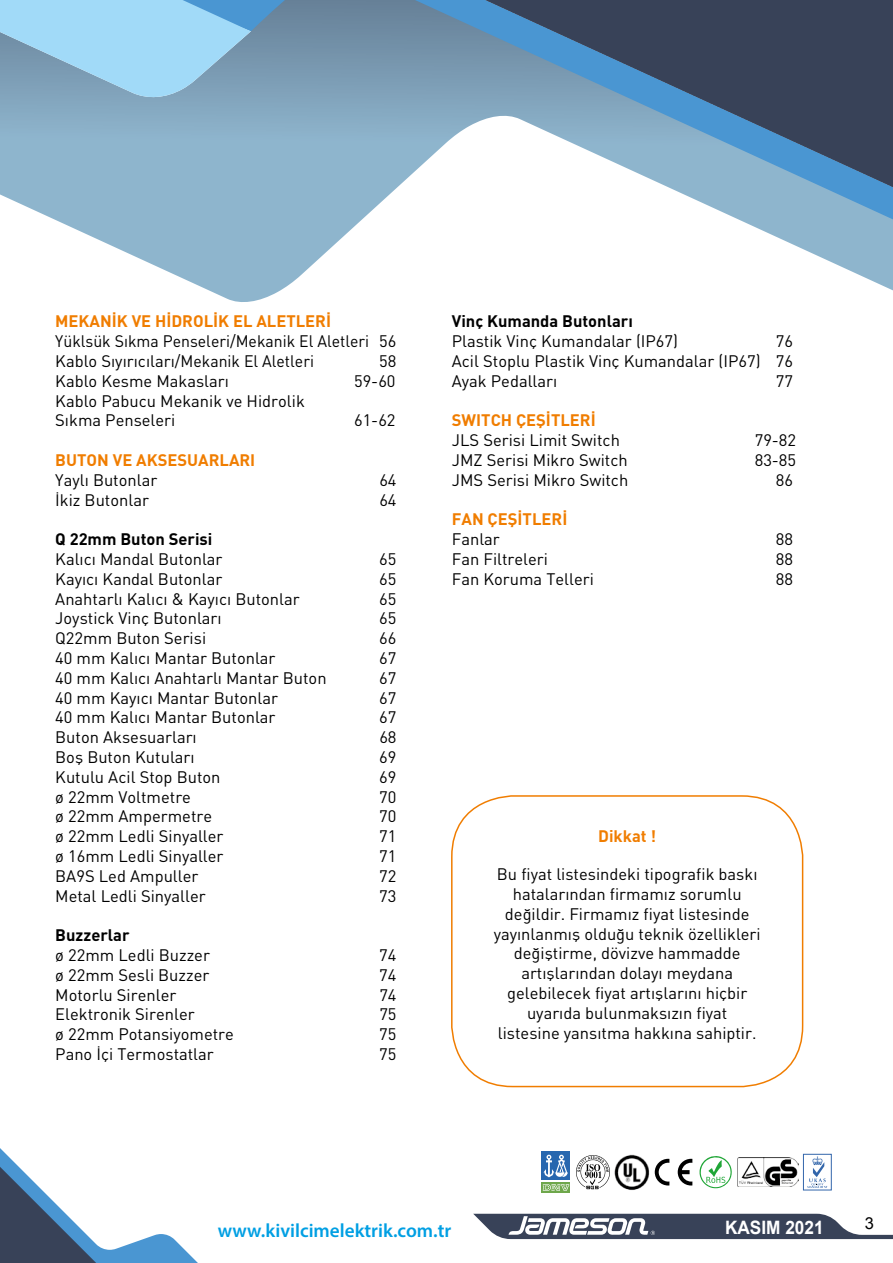
<style>
.page{position:relative;width:893px;height:1263px;background:#fff}
.page>*{position:absolute;margin:0;border:0;box-sizing:border-box;transform-origin:0 0}
.t1{font:600 19.2px "Myriad Pro";color:#009fe3}
.t2{font:700 18.45px "Arial";color:#fff;scale:.93 1}
.t3{font:16.5px/19.8px "DINT";color:#000}
.t4{font:16.5px "DINT Bold";color:#f07d00}
.t5{font:16.5px/19.8px "DINT";color:#000;scale:.96 1}
.t6{font:16.5px "DINT Bold";color:#000}
.t7{font:16.5px "Arial";color:#000}
</style>
<div class="page">
<svg style="left:807px;top:1156px;width:20px;height:32px"></svg>
<div style="left:803px;top:1154px;width:29px;height:36px;border:1px solid #3366ab"></div>
<div style="left:542px;top:1182px;width:28px;height:10px;background:#6ea74b"></div>
<div style="left:542px;top:1152px;width:28px;height:28px;background:#2767af"></div>
<svg style="left:543px;top:1155px;width:26px;height:36px"></svg>
<svg style="left:576px;top:1155px;width:34px;height:34px"></svg>
<img style="left:614px;top:1154px;width:36px;height:36px;border-radius:18px">
<svg style="left:655px;top:1159px;width:14px;height:26px"></svg>
<svg style="left:678px;top:1159px;width:14px;height:26px"></svg>
<svg style="left:700px;top:1156px;width:32px;height:32px"></svg>
<img style="left:737px;top:1158px;width:61px;height:28px">
<svg style="left:473px;top:1214px;width:420px;height:25px"></svg>
<svg style="left:0;top:0;width:893px;height:302px"></svg>
<svg style="left:0;top:0;width:251px;height:100px;background:#92c4e1"></svg>
<svg style="left:458px;top:0;width:194px;height:193px"></svg>
<svg style="left:468px;top:0;width:425px;height:191px;background:#66809a"></svg>
<svg style="left:0;top:1148px;width:198px;height:115px"></svg>
<div style="left:451px;top:795px;width:352px;height:292px;border:2px solid #f07d00;border-radius:61px"></div>
<p class="t4" style="left:55px;top:311px;width:277px">MEKANİK VE HİDROLİK EL ALETLERİ</p>
<p class="t5" style="left:55px;top:331px;width:357px">Yüklsük Sıkma Penseleri/Mekanik El Aletleri 56<br>Kablo Sıyırıcıları/Mekanik El Aletleri</p>
<p class="t3" style="left:379px;top:351px;width:19px">58</p>
<p class="t3" style="left:55px;top:371px;width:175px">Kablo Kesme Makasları</p>
<p class="t3" style="left:354px;top:371px;width:43px">59-60</p>
<p class="t3" style="left:55px;top:390px;width:251px">Kablo Pabucu Mekanik ve Hidrolik<br>Sıkma Penseleri</p>
<p class="t3" style="left:354px;top:410px;width:43px">61-62</p>
<p class="t4" style="left:55px;top:449px;width:202px">BUTON VE AKSESUARLARI</p>
<p class="t3" style="left:55px;top:470px;width:104px">Yaylı Butonlar</p>
<p class="t3" style="left:379px;top:470px;width:19px">64</p>
<p class="t3" style="left:55px;top:489px;width:95px">İkiz Butonlar</p>
<p class="t3" style="left:379px;top:489px;width:19px">64</p>
<p class="t6" style="left:55px;top:528px;width:159px">Q 22mm Buton Serisi</p>
<p class="t3" style="left:55px;top:549px;width:169px">Kalıcı Mandal Butonlar</p>
<p class="t3" style="left:379px;top:549px;width:19px">65</p>
<p class="t3" style="left:55px;top:569px;width:168px">Kayıcı Kandal Butonlar</p>
<p class="t3" style="left:379px;top:569px;width:19px">65</p>
<p class="t3" style="left:55px;top:588px;width:246px">Anahtarlı Kalıcı &amp; Kayıcı Butonlar</p>
<p class="t3" style="left:379px;top:588px;width:19px">65</p>
<p class="t3" style="left:55px;top:608px;width:168px">Joystick Vinç Butonları</p>
<p class="t3" style="left:379px;top:608px;width:19px">65</p>
<p class="t3" style="left:55px;top:628px;width:152px">Q22mm Buton Serisi</p>
<p class="t3" style="left:379px;top:628px;width:19px">66</p>
<p class="t3" style="left:55px;top:648px;width:222px">40 mm Kalıcı Mantar Butonlar</p>
<p class="t3" style="left:379px;top:648px;width:19px">67</p>
<p class="t3" style="left:55px;top:668px;width:273px">40 mm Kalıcı Anahtarlı Mantar Buton</p>
<p class="t3" style="left:379px;top:668px;width:19px">67</p>
<p class="t3" style="left:55px;top:687px;width:224px">40 mm Kayıcı Mantar Butonlar</p>
<p class="t3" style="left:379px;top:687px;width:19px">67</p>
<p class="t3" style="left:55px;top:707px;width:222px">40 mm Kalıcı Mantar Butonlar</p>
<p class="t3" style="left:379px;top:707px;width:19px">67</p>
<p class="t3" style="left:55px;top:727px;width:143px">Buton Aksesuarları</p>
<p class="t3" style="left:379px;top:727px;width:19px">68</p>
<p class="t3" style="left:55px;top:747px;width:141px">Boş Buton Kutuları</p>
<p class="t3" style="left:379px;top:747px;width:19px">69</p>
<p class="t3" style="left:55px;top:767px;width:167px">Kutulu Acil Stop Buton</p>
<p class="t3" style="left:379px;top:767px;width:19px">69</p>
<p class="t3" style="left:55px;top:786px;width:137px">ø 22mm Voltmetre</p>
<p class="t3" style="left:379px;top:786px;width:19px">70</p>
<p class="t3" style="left:55px;top:806px;width:158px">ø 22mm Ampermetre</p>
<p class="t3" style="left:379px;top:806px;width:19px">70</p>
<p class="t3" style="left:55px;top:826px;width:170px">ø 22mm Ledli Sinyaller</p>
<p class="t3" style="left:379px;top:826px;width:19px">71</p>
<p class="t3" style="left:55px;top:846px;width:170px">ø 16mm Ledli Sinyaller</p>
<p class="t3" style="left:379px;top:846px;width:19px">71</p>
<p class="t3" style="left:55px;top:866px;width:145px">BA9S Led Ampuller</p>
<p class="t3" style="left:379px;top:866px;width:19px">72</p>
<p class="t3" style="left:55px;top:885px;width:152px">Metal Ledli Sinyaller</p>
<p class="t3" style="left:379px;top:885px;width:19px">73</p>
<p class="t6" style="left:55px;top:924px;width:76px">Buzzerlar</p>
<p class="t3" style="left:55px;top:945px;width:156px">ø 22mm Ledli Buzzer</p>
<p class="t3" style="left:379px;top:945px;width:19px">74</p>
<p class="t3" style="left:55px;top:965px;width:156px">ø 22mm Sesli Buzzer</p>
<p class="t3" style="left:379px;top:965px;width:19px">74</p>
<p class="t3" style="left:55px;top:984px;width:123px">Motorlu Sirenler</p>
<p class="t3" style="left:379px;top:984px;width:19px">74</p>
<p class="t3" style="left:55px;top:1004px;width:141px">Elektronik Sirenler</p>
<p class="t3" style="left:379px;top:1004px;width:19px">75</p>
<p class="t3" style="left:55px;top:1024px;width:180px">ø 22mm Potansiyometre</p>
<p class="t3" style="left:379px;top:1024px;width:19px">75</p>
<p class="t3" style="left:55px;top:1044px;width:160px">Pano İçi Termostatlar</p>
<p class="t3" style="left:379px;top:1044px;width:19px">75</p>
<p class="t6" style="left:452px;top:311px;width:183px">Vinç Kumanda Butonları</p>
<p class="t3" style="left:452px;top:331px;width:228px">Plastik Vinç Kumandalar (IP67)</p>
<p class="t3" style="left:452px;top:331px;width:343px;text-align:justify;text-indent:324px">76<br>Acil Stoplu Plastik Vinç Kumandalar (IP67) 76<br>Ayak Pedalları</p>
<p class="t3" style="left:776px;top:371px;width:19px">77</p>
<p class="t4" style="left:452px;top:410px;width:145px">SWITCH ÇEŞİTLERİ</p>
<p class="t3" style="left:452px;top:430px;width:170px">JLS Serisi Limit Switch</p>
<p class="t3" style="left:755px;top:430px;width:43px">79-82</p>
<p class="t3" style="left:452px;top:450px;width:177px">JMZ Serisi Mikro Switch</p>
<p class="t3" style="left:755px;top:450px;width:43px">83-85</p>
<p class="t3" style="left:452px;top:470px;width:178px">JMS Serisi Mikro Switch</p>
<p class="t3" style="left:776px;top:470px;width:19px">86</p>
<p class="t4" style="left:452px;top:509px;width:117px">FAN ÇEŞİTLERİ</p>
<p class="t3" style="left:452px;top:529px;width:50px">Fanlar</p>
<p class="t3" style="left:776px;top:529px;width:19px">88</p>
<p class="t3" style="left:452px;top:549px;width:98px">Fan Filtreleri</p>
<p class="t3" style="left:776px;top:549px;width:19px">88</p>
<p class="t3" style="left:452px;top:569px;width:144px">Fan Koruma Telleri</p>
<p class="t3" style="left:776px;top:569px;width:19px">88</p>
<p class="t4" style="left:598px;top:826px;width:60px">Dikkat !</p>
<p class="t3" style="left:494px;top:864px;width:269px;text-align:center">Bu fiyat listesindeki tipografik baskı hatalarından firmamız sorumlu değildir. Firmamız fiyat listesinde yayınlanmış olduğu teknik özellikleri değiştirme, dövizve hammadde artışlarından dolayı meydana gelebilecek fiyat artışlarını hiçbir uyarıda bulunmaksızın fiyat<br>listesine yansıtma hakkına sahiptir.</p>
<p class="t1" style="left:218px;top:1218px;width:235px">www.kivilcimelektrik.com.tr</p>
<p class="t2" style="left:725px;top:1215px;width:108px">KASIM 2021</p>
<p class="t7" style="left:865px;top:1212px;width:11px">3</p>
</div>
